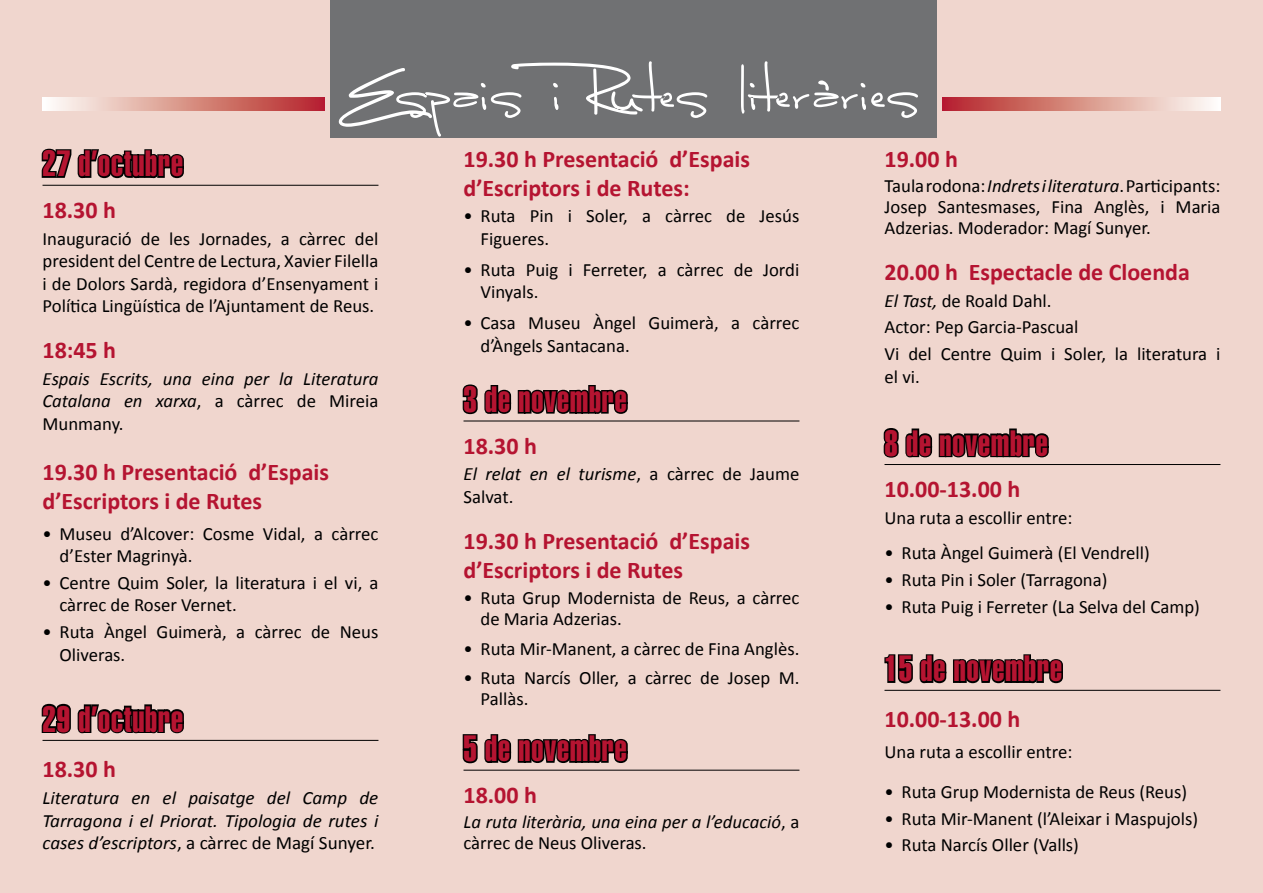
<style>
.page{position:relative;width:1263px;height:893px;background:#f0d6ce}
.page>*{position:absolute;margin:0;border:0;box-sizing:border-box;transform-origin:0 0}
.t1{font:36px "Helvetica Extra Compressed";letter-spacing:.025em;color:#b51431}
.t2{font:700 24px/28.8px "Calibri";color:#b51431}
.t3{font:18.75px/22.5px "Calibri";color:#000}
.t4{font:italic 18.75px/22.5px "Calibri";color:#000;text-align:justify}
.s1{font-style:normal}
.s2{font-style:italic}
</style>
<div class="page">
<hr style="left:43px;top:185px;width:335px;height:1px;background:#000">
<hr style="left:43px;top:740px;width:335px;height:1px;background:#000">
<svg style="left:41px;top:148px;width:143px;height:31px"></svg>
<svg style="left:41px;top:703px;width:143px;height:31px"></svg>
<hr style="left:463px;top:421px;width:336px;height:1px;background:#000">
<hr style="left:463px;top:770px;width:336px;height:1px;background:#000">
<svg style="left:462px;top:384px;width:167px;height:38px"></svg>
<svg style="left:462px;top:734px;width:167px;height:37px"></svg>
<hr style="left:884px;top:464px;width:336px;height:1px;background:#000">
<hr style="left:884px;top:690px;width:336px;height:1px;background:#000">
<svg style="left:883px;top:428px;width:166px;height:37px"></svg>
<svg style="left:884px;top:654px;width:180px;height:37px"></svg>
<svg style="left:943px;top:98px;width:277px;height:13px;background:#d9928c"></svg>
<svg style="left:43px;top:98px;width:281px;height:13px;background:#d9938c"></svg>
<div style="left:330px;top:0;width:607px;height:137px;background:#707173"></div>
<svg style="left:339px;top:61px;width:579px;height:76px"></svg>
<h1 class="t1" style="left:43px;top:142px;width:142px">27 d’octubre</h1>
<p class="t2" style="left:43px;top:194px;width:75px">18.30 h</p>
<p class="t3" style="left:43px;top:226px;width:337px;text-align:justify">Inauguració de les Jornades, a càrrec del president del Centre de Lectura, Xavier Filella i de Dolors Sardà, regidora d’Ensenyament i Política Lingüística de l’Ajuntament de Reus.</p>
<p class="t2" style="left:43px;top:334px;width:75px">18:45 h</p>
<p class="t4" style="left:43px;top:366px;width:337px">Espais Escrits, una eina per la Literatura Catalana en xarxa<span class="s1">, a càrrec de Mireia Munmany.</span></p>
<p class="t2" style="left:43px;top:456px;width:288px">19.30 h Presentació d’Espais d’Escriptors i de Rutes</p>
<p class="t3" style="left:60px;top:521px;width:320px;text-indent:-17px">• Museu d’Alcover: Cosme Vidal, a càrrec d’Ester Magrinyà.</p>
<p class="t3" style="left:60px;top:570px;width:320px;text-indent:-17px">• Centre Quim Soler, la literatura i el vi, a càrrec de Roser Vernet.</p>
<p class="t3" style="left:60px;top:620px;width:320px;text-indent:-17px">• Ruta Àngel Guimerà, a càrrec de Neus<br>Oliveras.</p>
<h1 class="t1" style="left:43px;top:697px;width:142px">29 d’octubre</h1>
<p class="t2" style="left:43px;top:754px;width:75px">18.30 h</p>
<p class="t4" style="left:43px;top:786px;width:337px">Literatura en el paisatge del Camp de Tarragona i el Priorat. Tipologia de rutes i cases d’escriptors<span class="s1">, a càrrec de Magí Sunyer.</span></p>
<p class="t2" style="left:463px;top:143px;width:288px">19.30 h Presentació d’Espais d’Escriptors i de Rutes:</p>
<p class="t3" style="left:480px;top:204px;width:320px;text-indent:-17px">• Ruta Pin i Soler, a càrrec de Jesús<br>Figueres.</p>
<p class="t3" style="left:480px;top:258px;width:320px;text-indent:-17px">• Ruta Puig i Ferreter, a càrrec de Jordi<br>Vinyals.</p>
<p class="t3" style="left:480px;top:311px;width:320px;text-indent:-17px">• Casa Museu Àngel Guimerà, a càrrec d’Àngels Santacana.</p>
<h1 class="t1" style="left:463px;top:378px;width:165px">3 de novembre</h1>
<p class="t2" style="left:463px;top:430px;width:75px">18.30 h</p>
<p class="t3" style="left:463px;top:462px;width:337px"><span class="s2">El relat en el turisme</span>, a càrrec de Jaume<br>Salvat.</p>
<p class="t2" style="left:463px;top:525px;width:288px">19.30 h Presentació d’Espais d’Escriptors i de Rutes</p>
<p class="t3" style="left:480px;top:587px;width:320px;line-height:21px;text-indent:-17px">• Ruta Grup Modernista de Reus, a càrrec de Maria Adzerias.</p>
<p class="t3" style="left:463px;top:636px;width:337px">• Ruta Mir-Manent, a càrrec de Fina Anglès.</p>
<p class="t3" style="left:480px;top:667px;width:320px;line-height:21px;text-indent:-17px">• Ruta Narcís Oller, a càrrec de Josep M.<br>Pallàs.</p>
<h1 class="t1" style="left:463px;top:727px;width:165px">5 de novembre</h1>
<p class="t2" style="left:463px;top:779px;width:75px">18.00 h</p>
<p class="t4" style="left:463px;top:810px;width:337px;line-height:21px">La ruta literària, una eina per a l’educació<span class="s1">, a càrrec de Neus Oliveras.</span></p>
<p class="t2" style="left:884px;top:143px;width:75px">19.00 h</p>
<p class="t3" style="left:884px;top:174px;width:337px;line-height:21px;text-align:justify">Taula rodona: <span class="s2">Indrets i literatura</span>. Participants:<br>Josep Santesmases, Fina Anglès, i Maria Adzerias. Moderador: Magí Sunyer.</p>
<p class="t2" style="left:884px;top:256px;width:307px">20.00 h Espectacle de Cloenda</p>
<p class="t3" style="left:884px;top:286px;width:337px;line-height:26.7px"><span class="s2">El Tast,</span> de Roald Dahl.<br>Actor: Pep Garcia-Pascual<br>Vi del Centre Quim i Soler, la literatura i</p>
<p class="t3" style="left:884px;top:364px;width:37px">el vi.</p>
<h1 class="t1" style="left:884px;top:421px;width:165px">8 de novembre</h1>
<p class="t2" style="left:884px;top:474px;width:137px">10.00-13.00 h</p>
<p class="t3" style="left:884px;top:506px;width:189px">Una ruta a escollir entre:</p>
<p class="t3" style="left:884px;top:541px;width:267px">• Ruta Àngel Guimerà (El Vendrell)</p>
<p class="t3" style="left:884px;top:568px;width:224px">• Ruta Pin i Soler (Tarragona)</p>
<p class="t3" style="left:884px;top:594px;width:317px">• Ruta Puig i Ferreter (La Selva del Camp)</p>
<h1 class="t1" style="left:884px;top:647px;width:179px">15 de novembre</h1>
<p class="t2" style="left:884px;top:704px;width:137px">10.00-13.00 h</p>
<p class="t3" style="left:884px;top:740px;width:189px">Una ruta a escollir entre:</p>
<p class="t3" style="left:884px;top:779px;width:304px">• Ruta Grup Modernista de Reus (Reus)</p>
<p class="t3" style="left:884px;top:806px;width:315px">• Ruta Mir-Manent (l’Aleixar i Maspujols)</p>
<p class="t3" style="left:884px;top:833px;width:196px">• Ruta Narcís Oller (Valls)</p>
</div>
